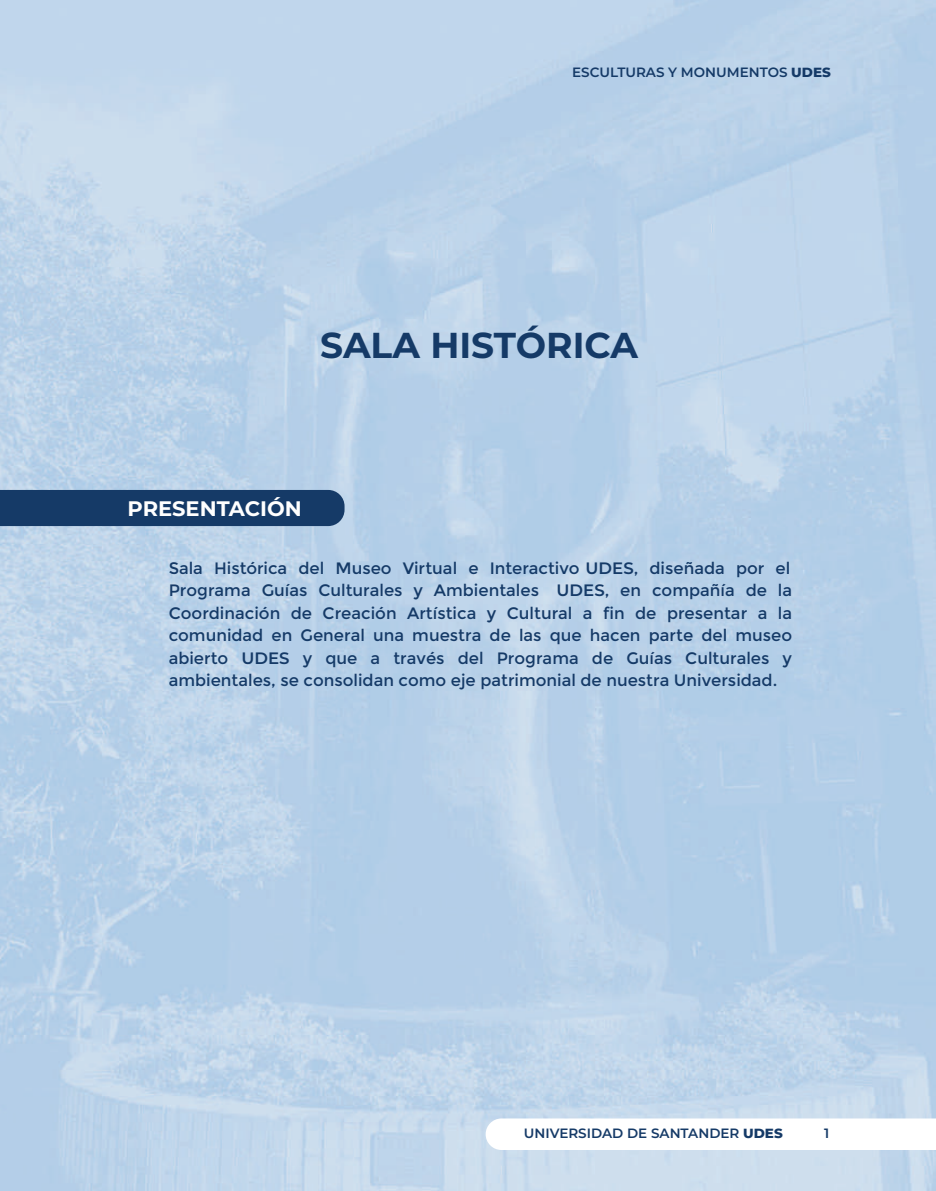
<style>
.page{position:relative;width:936px;height:1191px;background:#fff}
.page>*{position:absolute;margin:0;border:0;box-sizing:border-box;transform-origin:0 0}
.t1{font:700 36px "Montserrat";color:#153a67}
.t2{font:700 21px "Montserrat";color:#fff}
.t3{font:16.5px/22.5px "Montserrat";color:#153a67;text-align:justify}
.t4{font:600 13.5px "Montserrat";color:#153a67}
.s1{font-weight:800}
.s2{font-weight:600}
</style>
<div class="page">
<img style="left:0;top:0;width:935px;height:1035px">
<img style="left:0;top:1035px;width:935px;height:156px">
<div style="left:0;top:490px;width:344px;height:36px;background:#153a67"></div>
<svg style="left:485px;top:1118px;width:450px;height:32px"></svg>
<p class="t4" style="left:572px;top:62px;width:260px">ESCULTURAS Y MONUMENTOS <span class="s1">UDES</span></p>
<h1 class="t1" style="left:320px;top:319px;width:319px">SALA HISTÓRICA</h1>
<p class="t2" style="left:127px;top:494px;width:176px">PRESENTACIÓN</p>
<p class="t3" style="left:169px;top:556px;width:625px">Sala Histórica del Museo Virtual e Interactivo <span class="s2">UDES</span>, diseñada por el Programa Guías Culturales y Ambientales <span class="s2">UDES</span>, en compañía de la Coordinación de Creación Artística y Cultural a fin de presentar a la comunidad en General una muestra de las que hacen parte del museo abierto <span class="s2">UDES</span> y que a través del Programa de Guías Culturales y ambientales, se consolidan como eje patrimonial de nuestra Universidad.</p>
<p class="t4" style="left:524px;top:1123px;width:260px">UNIVERSIDAD DE SANTANDER <span class="s1">UDES</span></p>
<p class="t4" style="left:824px;top:1123px;width:7px">1</p>
</div>
